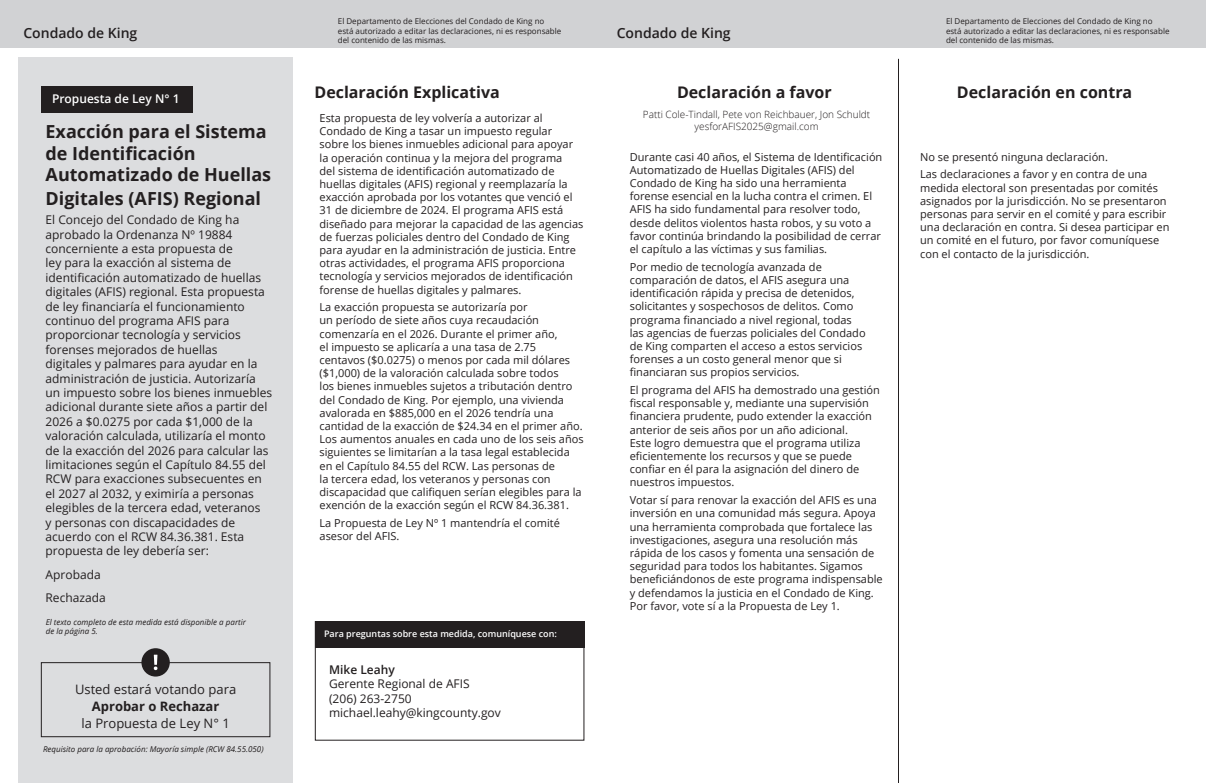
<style>
.page{position:relative;width:1206px;height:783px;background:#fff}
.page>*{position:absolute;margin:0;border:0;box-sizing:border-box;transform-origin:0 0}
.Ballot_title_heading{font:700 18px/21.6px "Open Sans";color:#231f20}
.Measure_Header{font:700 16px "Open Sans";color:#231f20}
.Jurisdiction_header{font:600 14px "Open Sans";color:#231f20}
.Approve_Reject_Y_N{font:13px/17px "Open Sans";color:#231f20;text-align:center}
.Ballot_title_body{font:12px/14.4px "Open Sans";color:#231f20}
.Measure_contact_info{font:12px "Open Sans";color:#231f20}
.Proposition{font:600 12px "Open Sans";color:#fff}
.Measure_contact_info-2{font:600 12px "Open Sans";color:#231f20}
.Candidate_Measure_statement{font:11px/13.2px "Open Sans";color:#231f20}
.Measure_contact_info-3{font:300 10px "Open Sans";color:#231f20}
.Measure_contact_info_header{font:600 9px "Open Sans";color:#fff}
.t1{font:8px "Open Sans";color:#231f20}
.Validation_Summary_Measure_Online{font:italic 8px/9.6px "Open Sans";color:#231f20}
.Requirement_for_passage{font:italic 8px "Open Sans";color:#231f20}
.s1{font-weight:700}
</style>
<div class="page">
<div style="left:603px;top:0;width:603px;height:48px;background:#d1d2d4"></div>
<div style="left:0;top:0;width:603px;height:48px;background:#d1d2d4"></div>
<div style="left:18px;top:58px;width:274px;height:725px;background:#dcdddf"></div>
<div style="left:41px;top:86px;width:152px;height:27px;background:#231f20"></div>
<div style="left:315px;top:621px;width:269px;height:27px;background:#231f20"></div>
<hr style="left:898px;top:59px;width:1px;height:724px;background:#231f20">
<div style="left:41px;top:662px;width:229px;height:75px;border:1px solid #231f20"></div>
<div style="left:141px;top:648px;width:29px;height:29px;background:#231f20;border-radius:50%"></div>
<svg style="left:154px;top:655px;width:3px;height:15px"></svg>
<p class="t1" style="left:338px;top:16px;width:208px">El Departamento de Elecciones del Condado de King no</p>
<p class="t1" style="left:338px;top:25px;width:225px">está autorizado a editar las declaraciones, ni es responsable</p>
<p class="t1" style="left:338px;top:35px;width:110px">del contenido de las mismas.</p>
<p class="Jurisdiction_header" style="left:23px;top:24px;width:116px">Condado de King</p>
<p class="Jurisdiction_header" style="left:617px;top:24px;width:116px">Condado de King</p>
<p class="t1" style="left:946px;top:16px;width:208px">El Departamento de Elecciones del Condado de King no</p>
<p class="t1" style="left:946px;top:25px;width:225px">está autorizado a editar las declaraciones, ni es responsable</p>
<p class="t1" style="left:946px;top:35px;width:110px">del contenido de las mismas.</p>
<p class="Proposition" style="left:52px;top:90px;width:129px">Propuesta de Ley N° 1</p>
<p class="Ballot_title_heading" style="left:46px;top:120px;width:227px">Exacción para el Sistema de Identificación<br>Automatizado de Huellas</p>
<p class="Ballot_title_heading" style="left:46px;top:188px;width:217px">Digitales (AFIS) Regional</p>
<p class="Ballot_title_body" style="left:46px;top:212px;width:228px">El Concejo del Condado de King ha aprobado la Ordenanza Nº 19884 concerniente a esta propuesta de<br>ley para la exacción al sistema de identificación automatizado de huellas digitales (AFIS) regional. Esta propuesta de ley financiaría el funcionamiento continuo del programa AFIS para proporcionar tecnología y servicios forenses mejorados de huellas<br>digitales y palmares para ayudar en la administración de justicia. Autorizaría un impuesto sobre los bienes inmuebles adicional durante siete años a partir del 2026 a $0.0275 por cada $1,000 de la valoración calculada, utilizaría el monto de la exacción del 2026 para calcular las limitaciones según el Capítulo 84.55 del RCW para exacciones subsecuentes en el 2027 al 2032, y eximiría a personas elegibles de la tercera edad, veteranos<br>y personas con discapacidades de acuerdo con el RCW 84.36.381. Esta propuesta de ley debería ser:</p>
<p class="Ballot_title_body" style="left:46px;top:567px;width:57px">Aprobada</p>
<p class="Ballot_title_body" style="left:46px;top:590px;width:62px">Rechazada</p>
<p class="Validation_Summary_Measure_Online" style="left:46px;top:617px;width:202px">El texto completo de esta medida está disponible a partir de la página 5.</p>
<p class="Approve_Reject_Y_N" style="left:75px;top:680px;width:163px">Usted estará votando para<br><span class="s1">Aprobar o Rechazar</span></p>
<p class="Approve_Reject_Y_N" style="left:81px;top:714px;width:150px">la Propuesta de Ley N° 1</p>
<p class="Requirement_for_passage" style="left:43px;top:743px;width:222px">Requisito para la aprobación: Mayoría simple (RCW 84.55.050)</p>
<p class="Measure_Header" style="left:315px;top:81px;width:187px">Declaración Explicativa</p>
<p class="Candidate_Measure_statement" style="left:320px;top:111px;width:265px">Esta propuesta de ley volvería a autorizar al Condado de King a tasar un impuesto regular sobre los bienes inmuebles adicional para apoyar la operación continua y la mejora del programa<br>del sistema de identificación automatizado de huellas digitales (AFIS) regional y reemplazaría la exacción aprobada por los votantes que venció el 31 de diciembre de 2024. El programa AFIS está diseñado para mejorar la capacidad de las agencias de fuerzas policiales dentro del Condado de King para ayudar en la administración de justicia. Entre otras actividades, el programa AFIS proporciona tecnología y servicios mejorados de identificación forense de huellas digitales y palmares.</p>
<p class="Candidate_Measure_statement" style="left:320px;top:300px;width:266px">La exacción propuesta se autorizaría por<br>un período de siete años cuya recaudación comenzaría en el 2026. Durante el primer año,<br>el impuesto se aplicaría a una tasa de 2.75 centavos ($0.0275) o menos por cada mil dólares ($1,000) de la valoración calculada sobre todos<br>los bienes inmuebles sujetos a tributación dentro del Condado de King. Por ejemplo, una vivienda avalorada en $885,000 en el 2026 tendría una cantidad de la exacción de $24.34 en el primer año.<br>Los aumentos anuales en cada uno de los seis años siguientes se limitarían a la tasa legal establecida en el Capítulo 84.55 del RCW. Las personas de<br>la tercera edad, los veteranos y personas con discapacidad que califiquen serían elegibles para la exención de la exacción según el RCW 84.36.381.</p>
<p class="Candidate_Measure_statement" style="left:320px;top:516px;width:242px">La Propuesta de Ley Nº 1 mantendría el comité asesor del AFIS.</p>
<p class="Measure_contact_info_header" style="left:324px;top:628px;width:234px">Para preguntas sobre esta medida, comuníquese con:</p>
<p class="Measure_contact_info-2" style="left:329px;top:661px;width:67px">Mike Leahy</p>
<p class="Measure_contact_info" style="left:329px;top:676px;width:142px">Gerente Regional de AFIS</p>
<p class="Measure_contact_info" style="left:329px;top:690px;width:84px">(206) 263-2750</p>
<p class="Measure_contact_info" style="left:329px;top:704px;width:173px">michael.leahy@kingcounty.gov</p>
<p class="Measure_Header" style="left:677px;top:81px;width:156px">Declaración a favor</p>
<p class="Measure_Header" style="left:957px;top:81px;width:177px">Declaración en contra</p>
<p class="Measure_contact_info-3" style="left:643px;top:108px;width:229px">Patti Cole-Tindall, Pete von Reichbauer, Jon Schuldt</p>
<p class="Measure_contact_info-3" style="left:695px;top:120px;width:125px">yesforAFIS2025@gmail.com</p>
<p class="Candidate_Measure_statement" style="left:630px;top:150px;width:254px">Durante casi 40 años, el Sistema de Identificación Automatizado de Huellas Digitales (AFIS) del Condado de King ha sido una herramienta forense esencial en la lucha contra el crimen. El AFIS ha sido fundamental para resolver todo, desde delitos violentos hasta robos, y su voto a favor continúa brindando la posibilidad de cerrar el capítulo a las víctimas y sus familias.</p>
<p class="Candidate_Measure_statement" style="left:630px;top:260px;width:237px">Por medio de tecnología avanzada de comparación de datos, el AFIS asegura una identificación rápida y precisa de detenidos, solicitantes y sospechosos de delitos. Como programa financiado a nivel regional, todas las agencias de fuerzas policiales del Condado de King comparten el acceso a estos servicios forenses a un costo general menor que si financiaran sus propios servicios.</p>
<p class="Candidate_Measure_statement" style="left:630px;top:383px;width:252px">El programa del AFIS ha demostrado una gestión fiscal responsable y, mediante una supervisión financiera prudente, pudo extender la exacción anterior de seis años por un año adicional.<br>Este logro demuestra que el programa utiliza eficientemente los recursos y que se puede confiar en él para la asignación del dinero de nuestros impuestos.</p>
<p class="Candidate_Measure_statement" style="left:630px;top:493px;width:254px">Votar sí para renovar la exacción del AFIS es una inversión en una comunidad más segura. Apoya una herramienta comprobada que fortalece las investigaciones, asegura una resolución más rápida de los casos y fomenta una sensación de seguridad para todos los habitantes. Sigamos beneficiándonos de este programa indispensable y defendamos la justicia en el Condado de King.<br>Por favor, vote sí a la Propuesta de Ley 1.</p>
<p class="Candidate_Measure_statement" style="left:920px;top:150px;width:189px">No se presentó ninguna declaración.</p>
<p class="Candidate_Measure_statement" style="left:920px;top:167px;width:251px">Las declaraciones a favor y en contra de una medida electoral son presentadas por comités asignados por la jurisdicción. No se presentaron personas para servir en el comité y para escribir una declaración en contra. Si desea participar en un comité en el futuro, por favor comuníquese con el contacto de la jurisdicción.</p>
</div>
